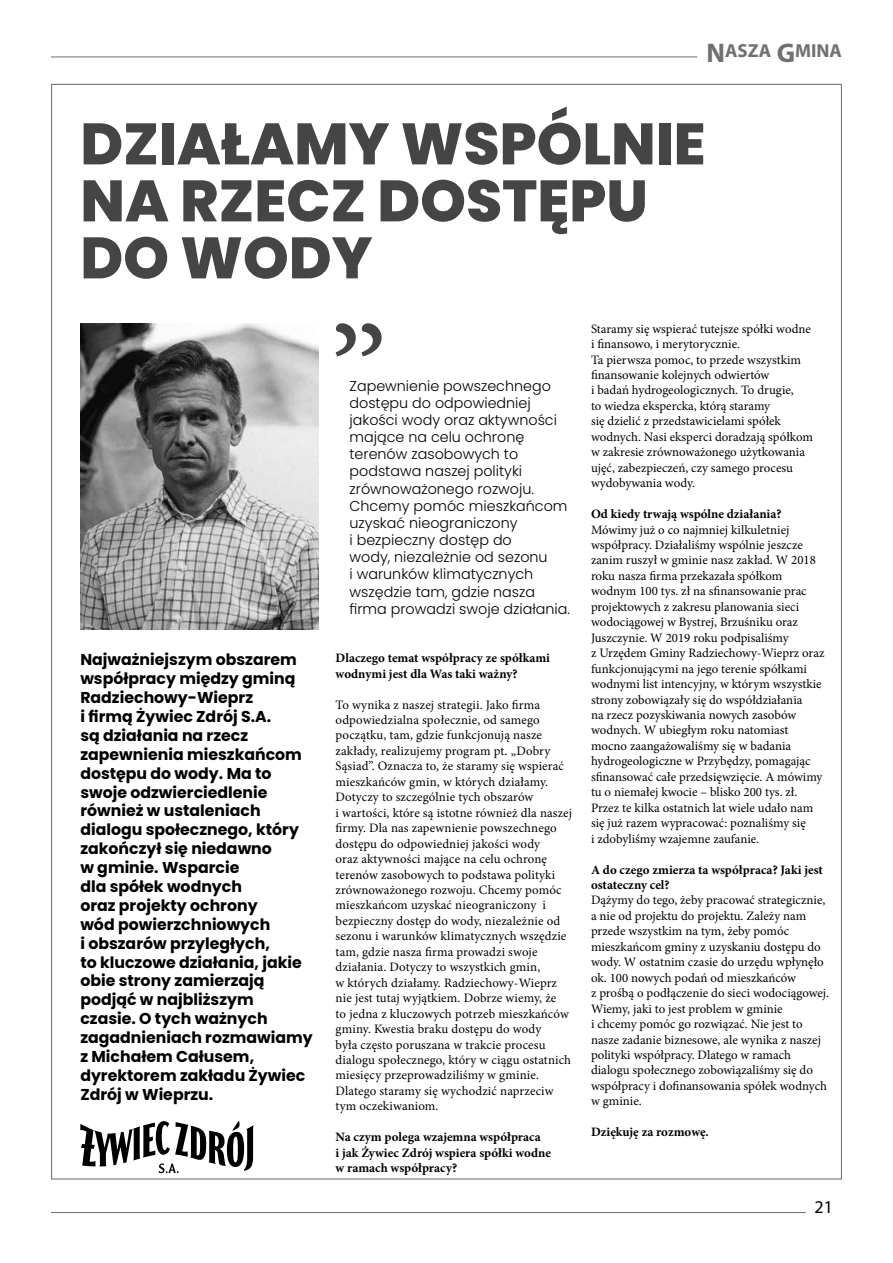
<style>
.page{position:relative;width:893px;height:1263px;background:#fff}
.page>*{position:absolute;margin:0;border:0;box-sizing:border-box;transform-origin:0 0}
.t1{font:800 58.35px/57px "Poppins";color:#454545}
.t2{font:700 18.9px "Myriad Pro";color:#707070}
.t3{font:18px "Myriad Pro";color:#000}
.t4{font:700 15.75px/18.9px "Poppins";color:#000}
.t5{font:300 14.25px/17.1px "Poppins";color:#000}
.t6{font:12.9px/15.5px "Minion Pro";color:#000}
.t7{font:700 12.9px/15.5px "Minion Pro";color:#000}
.s1{font-size:27px}
</style>
<div class="page">
<hr style="left:51px;top:57px;width:646px;height:1px;background:#707070">
<hr style="left:51px;top:1212px;width:755px;height:1px;background:#707070">
<svg style="left:336px;top:323px;width:46px;height:33px"></svg>
<img style="left:80px;top:323px;width:238px;height:306px">
<svg style="left:80px;top:1121px;width:174px;height:52px"></svg>
<h2 class="t2" style="left:706px;top:39px;width:137px"><span class="s1">N</span>ASZA <span class="s1">G</span>MINA</h2>
<h1 class="t1" style="left:80px;top:116px;width:627px">DZIAŁAMY WSPÓLNIE<br>NA RZECZ DOSTĘPU<br>DO WODY</h1>
<p class="t4" style="left:80px;top:650px;width:234px">Najważniejszym obszarem współpracy między gminą<br>Radziechowy-Wieprz<br>i firmą Żywiec Zdrój S.A.<br>są działania na rzecz zapewnienia mieszkańcom dostępu do wody. Ma to swoje odzwierciedlenie również w ustaleniach dialogu społecznego, który zakończył się niedawno<br>w gminie. Wsparcie<br>dla spółek wodnych<br>oraz projekty ochrony<br>wód powierzchniowych<br>i obszarów przyległych,<br>to kluczowe działania, jakie obie strony zamierzają podjąć w najbliższym czasie. O tych ważnych zagadnieniach rozmawiamy z Michałem Całusem, dyrektorem zakładu Żywiec<br>Zdrój w Wieprzu.</p>
<p class="t5" style="left:349px;top:377px;width:222px">Zapewnienie powszechnego dostępu do odpowiedniej jakości wody oraz aktywności mające na celu ochronę terenów zasobowych to podstawa naszej polityki zrównoważonego rozwoju.<br>Chcemy pomóc mieszkańcom uzyskać nieograniczony<br>i bezpieczny dostęp do<br>wody, niezależnie od sezonu<br>i warunków klimatycznych wszędzie tam, gdzie nasza firma prowadzi swoje działania.</p>
<p class="t7" style="left:336px;top:650px;width:216px">Dlaczego temat współpracy ze spółkami wodnymi jest dla Was taki ważny?</p>
<p class="t6" style="left:336px;top:697px;width:238px">To wynika z naszej strategii. Jako firma odpowiedzialna społecznie, od samego początku, tam, gdzie funkcjonują nasze zakłady, realizujemy program pt. „Dobry Sąsiad”. Oznacza to, że staramy się wspierać mieszkańców gmin, w których działamy.<br>Dotyczy to szczególnie tych obszarów<br>i wartości, które są istotne również dla naszej firmy. Dla nas zapewnienie powszechnego dostępu do odpowiedniej jakości wody<br>oraz aktywności mające na celu ochronę terenów zasobowych to podstawa polityki zrównoważonego rozwoju. Chcemy pomóc mieszkańcom uzyskać nieograniczony i bezpieczny dostęp do wody, niezależnie od sezonu i warunków klimatycznych wszędzie tam, gdzie nasza firma prowadzi swoje działania. Dotyczy to wszystkich gmin,<br>w których działamy. Radziechowy-Wieprz nie jest tutaj wyjątkiem. Dobrze wiemy, że<br>to jedna z kluczowych potrzeb mieszkańców gminy. Kwestia braku dostępu do wody<br>była często poruszana w trakcie procesu dialogu społecznego, który w ciągu ostatnich miesięcy przeprowadziliśmy w gminie.<br>Dlatego staramy się wychodzić naprzeciw tym oczekiwaniom.</p>
<p class="t7" style="left:336px;top:1129px;width:217px">Na czym polega wzajemna współpraca<br>i jak Żywiec Zdrój wspiera spółki wodne w ramach współpracy?</p>
<p class="t6" style="left:591px;top:321px;width:224px">Staramy się wspierać tutejsze spółki wodne i finansowo, i merytorycznie.<br>Ta pierwsza pomoc, to przede wszystkim finansowanie kolejnych odwiertów<br>i badań hydrogeologicznych. To drugie,<br>to wiedza ekspercka, którą staramy<br>się dzielić z przedstawicielami spółek wodnych. Nasi eksperci doradzają spółkom w zakresie zrównoważonego użytkowania ujęć, zabezpieczeń, czy samego procesu wydobywania wody.</p>
<p class="t7" style="left:591px;top:506px;width:192px">Od kiedy trwają wspólne działania?</p>
<p class="t6" style="left:591px;top:522px;width:235px">Mówimy już o co najmniej kilkuletniej współpracy. Działaliśmy wspólnie jeszcze zanim ruszył w gminie nasz zakład. W 2018 roku nasza firma przekazała spółkom wodnym 100 tys. zł na sfinansowanie prac projektowych z zakresu planowania sieci wodociągowej w Bystrej, Brzuśniku oraz Juszczynie. W 2019 roku podpisaliśmy<br>z Urzędem Gminy Radziechowy-Wieprz oraz funkcjonującymi na jego terenie spółkami wodnymi list intencyjny, w którym wszystkie strony zobowiązały się do współdziałania<br>na rzecz pozyskiwania nowych zasobów wodnych. W ubiegłym roku natomiast mocno zaangażowaliśmy się w badania hydrogeologiczne w Przybędzy, pomagając sfinansować całe przedsięwzięcie. A mówimy tu o niemałej kwocie – blisko 200 tys. zł.<br>Przez te kilka ostatnich lat wiele udało nam się już razem wypracować: poznaliśmy się<br>i zdobyliśmy wzajemne zaufanie.</p>
<p class="t7" style="left:591px;top:861px;width:233px">A do czego zmierza ta współpraca? Jaki jest ostateczny cel?</p>
<p class="t6" style="left:591px;top:893px;width:240px">Dążymy do tego, żeby pracować strategicznie, a nie od projektu do projektu. Zależy nam przede wszystkim na tym, żeby pomóc mieszkańcom gminy z uzyskaniu dostępu do wody. W ostatnim czasie do urzędu wpłynęło ok. 100 nowych podań od mieszkańców<br>z prośbą o podłączenie do sieci wodociągowej.<br>Wiemy, jaki to jest problem w gminie<br>i chcemy pomóc go rozwiązać. Nie jest to nasze zadanie biznesowe, ale wynika z naszej polityki współpracy. Dlatego w ramach dialogu społecznego zobowiązaliśmy się do współpracy i dofinansowania spółek wodnych w gminie.</p>
<p class="t7" style="left:591px;top:1124px;width:119px">Dziękuję za rozmowę.</p>
<h3 class="t3" style="left:815px;top:1196px;width:20px">21</h3>
</div>
